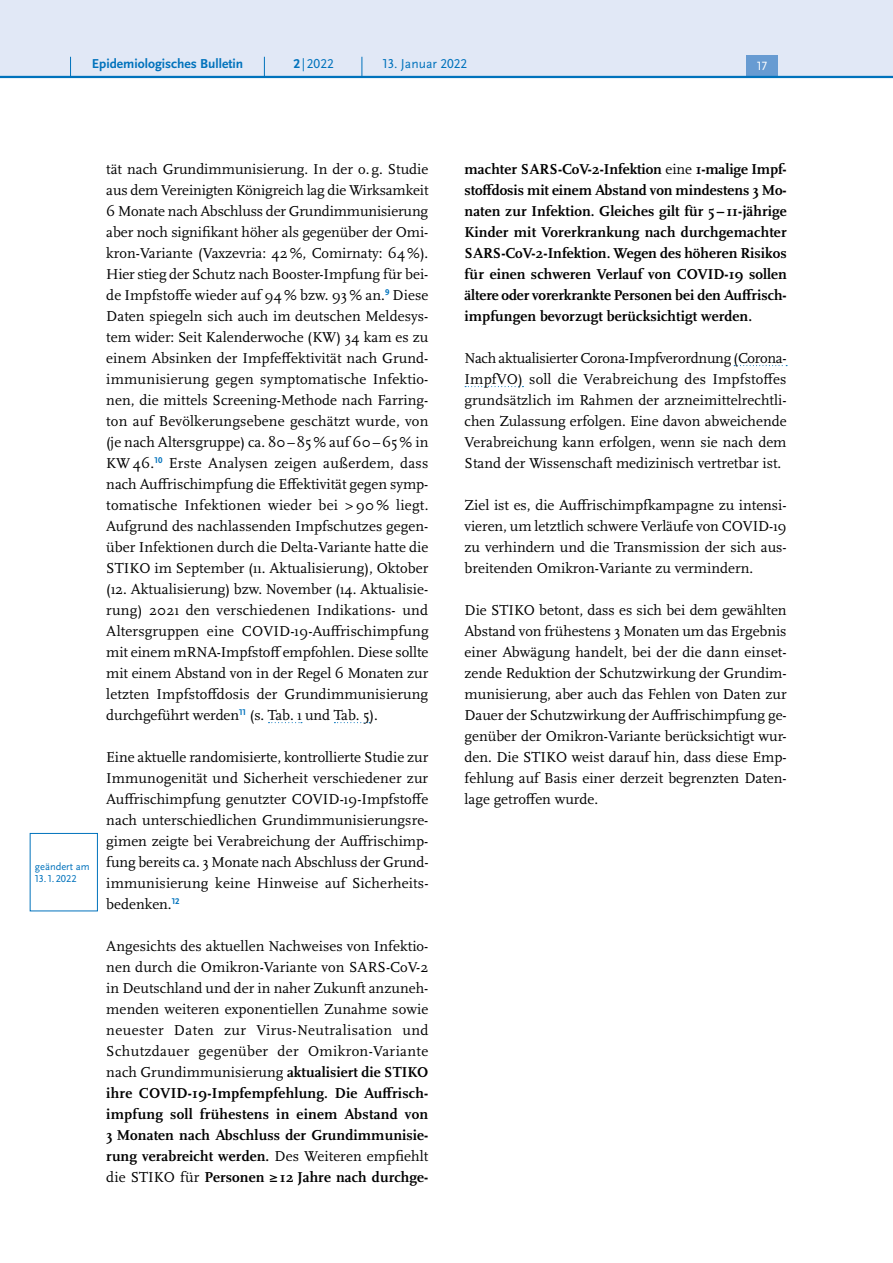
<style>
.page{position:relative;width:893px;height:1263px;background:#fff}
.page>*{position:absolute;margin:0;border:0;box-sizing:border-box;transform-origin:0 0}
.Fließtext{font:15px/21px "Scala Pro";color:#000;text-align:justify}
.Fließtext-2{font:700 15px/21px "Scala Pro";letter-spacing:.005em;color:#000;text-align:justify}
.t1{font:700 13.5px "Scala Sans Pro";color:#0072bc}
.t2{font:13.5px "Scala Sans Pro";color:#0072bc}
.t3{font:12.45px "Scala Sans Pro";color:#fff}
.P_-_Anhang{font:10.5px/12.6px "Scala Sans Pro";color:#0072bc}
.s1{font-weight:700}
.s2{font-weight:400}
</style>
<div class="page">
<svg style="left:268px;top:722px;width:34px;height:1px"></svg>
<svg style="left:334px;top:722px;width:36px;height:1px"></svg>
<svg style="left:734px;top:365px;width:53px;height:1px"></svg>
<svg style="left:465px;top:386px;width:58px;height:1px"></svg>
<div style="left:30px;top:833px;width:68px;height:78px;border:1px solid #0072bc"></div>
<div style="left:0;top:0;width:893px;height:77px;background:#e1e8f6"></div>
<div style="left:746px;top:55px;width:32px;height:21px;background:#679bd2"></div>
<hr style="left:0;top:76px;width:893px;height:2px;background:#0072bc">
<svg style="left:70px;top:57px;width:1px;height:19px"></svg>
<svg style="left:264px;top:57px;width:1px;height:19px"></svg>
<svg style="left:362px;top:57px;width:1px;height:19px"></svg>
<p class="t1" style="left:92px;top:55px;width:153px">Epidemiologisches Bulletin</p>
<p class="t2" style="left:293px;top:55px;width:42px"><span class="s1">2</span>|2022</p>
<p class="t2" style="left:383px;top:55px;width:86px">13. Januar 2022</p>
<p class="t3" style="left:757px;top:59px;width:12px">17</p>
<p class="P_-_Anhang" style="left:35px;top:860px;width:56px">geändert am<br>13.1. 2022</p>
<p class="Fließtext" style="left:106px;top:158px;width:324px">tät nach Grundimmunisierung. In der o. g. Studie aus dem Vereinigten Königreich lag die Wirksamkeit 6 Monate nach Abschluss der Grundimmunisierung aber noch signifikant höher als gegenüber der Omi&shy;kron-Variante (Vaxzevria: 42%, Comirnaty: 64%).<br>Hier stieg der Schutz nach Booster-Impfung für bei&shy;de Impfstoffe wieder auf 94% bzw. 93% an.<sup>9</sup> Diese Daten spiegeln sich auch im deutschen Meldesys&shy;tem wider: Seit Kalenderwoche (KW) 34 kam es zu einem Absinken der Impfeffektivität nach Grund&shy;immunisierung gegen symptomatische Infektio&shy;nen, die mittels Screening-Methode nach Farring&shy;ton auf Bevölkerungsebene geschätzt wurde, von (je nach Altersgruppe) ca. 80–85% auf 60–65% in KW46.<sup>10</sup> Erste Analysen zeigen außerdem, dass nach Auffrischimpfung die Effektivität gegen symp&shy;tomatische Infektionen wieder bei &gt; 90 % liegt.<br>Aufgrund des nachlassenden Impfschutzes gegen&shy;über Infektionen durch die Delta-Variante hatte die STIKO im September (11. Aktualisierung), Oktober (12. Aktualisierung) bzw. November (14. Aktualisie&shy;rung) 2021 den verschiedenen Indikations- und Altersgruppen eine COVID-19-Auffrischimpfung mit einem mRNA-Impfstoff empfohlen. Diese sollte mit einem Abstand von in der Regel 6 Monaten zur letzten Impfstoffdosis der Grundimmunisierung durchgeführt werden<sup>11</sup> (s. Tab. 1 und Tab. 5).</p>
<p class="Fließtext" style="left:106px;top:746px;width:324px">Eine aktuelle randomisierte, kontrollierte Studie zur Immunogenität und Sicherheit verschiedener zur Auffrischimpfung genutzter COVID-19-Impfstoffe nach unterschiedlichen Grundimmunisierungsre&shy;gimen zeigte bei Verabreichung der Auffrischimp&shy;fung bereits ca. 3 Monate nach Abschluss der Grund&shy;immunisierung keine Hinweise auf Sicherheits&shy;bedenken.<sup>12</sup></p>
<p class="Fließtext" style="left:106px;top:935px;width:324px">Angesichts des aktuellen Nachweises von Infektio&shy;nen durch die Omikron-Variante von SARS-CoV-2 in Deutschland und der in naher Zukunft anzuneh&shy;menden weiteren exponentiellen Zunahme sowie neuester Daten zur Virus-Neutralisation und Schutzdauer gegenüber der Omikron-Variante nach Grundimmunisierung <span class="s1">aktualisiert die STIKO ihre COVID-19-Impfempfehlung. Die Auffrisch&shy;impfung soll frühestens in einem Abstand von 3 Monaten nach Abschluss der Grundimmunisie&shy;rung verabreicht werden.</span> Des Weiteren empfiehlt die STIKO für <span class="s1">Personen ≥12 Jahre nach durchge-</span></p>
<p class="Fließtext-2" style="left:465px;top:158px;width:324px">machter SARS-CoV-2-Infektion <span class="s2">eine</span> 1-malige Impf&shy;stoffdosis mit einem Abstand von mindestens 3 Mo&shy;naten zur Infektion. Gleiches gilt für 5 – 11-jährige Kinder mit Vorerkrankung nach durchgemachter SARS-CoV-2-Infektion. Wegen des höheren Risikos für einen schweren Verlauf von COVID-19 sollen ältere oder vorerkrankte Personen bei den Auffrisch&shy;impfungen bevorzugt berücksichtigt werden.</p>
<p class="Fließtext" style="left:465px;top:347px;width:324px">Nach aktualisierter Corona-Impfverordnung (Corona-ImpfVO) soll die Verabreichung des Impfstoffes grundsätzlich im Rahmen der arzneimittelrechtli&shy;chen Zulassung erfolgen. Eine davon abweichende Verabreichung kann erfolgen, wenn sie nach dem Stand der Wissenschaft medizinisch vertretbar ist.</p>
<p class="Fließtext" style="left:465px;top:494px;width:324px">Ziel ist es, die Auffrischimpfkampagne zu intensi&shy;vieren, um letztlich schwere Verläufe von COVID-19 zu verhindern und die Transmission der sich aus&shy;breitenden Omikron-Variante zu vermindern.</p>
<p class="Fließtext" style="left:465px;top:599px;width:324px">Die STIKO betont, dass es sich bei dem gewählten Abstand von frühestens 3 Monaten um das Ergebnis einer Abwägung handelt, bei der die dann einset&shy;zende Reduktion der Schutzwirkung der Grundim&shy;munisierung, aber auch das Fehlen von Daten zur Dauer der Schutzwirkung der Auffrischimpfung ge&shy;genüber der Omikron-Variante berücksichtigt wur&shy;den. Die STIKO weist darauf hin, dass diese Emp&shy;fehlung auf Basis einer derzeit begrenzten Daten&shy;lage getroffen wurde.</p>
</div>
